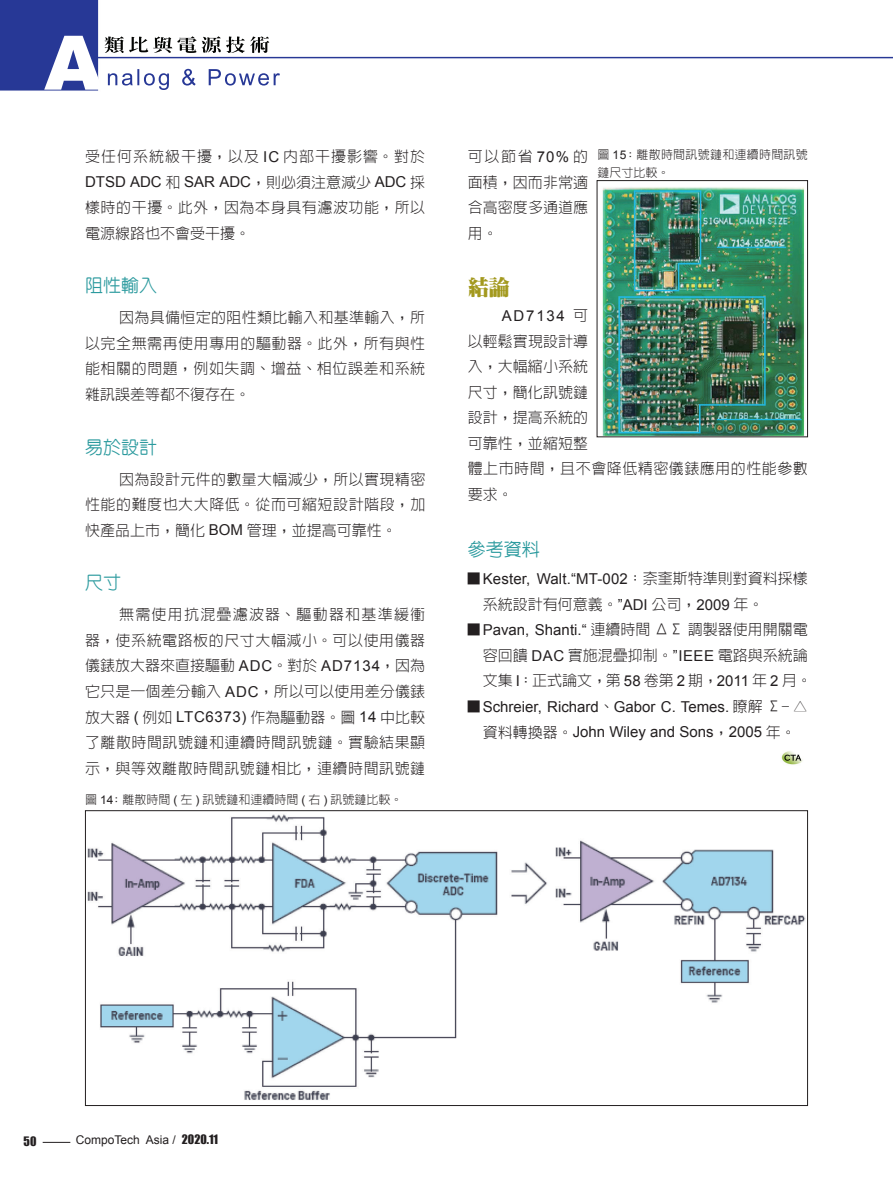
<style>
.page{position:relative;width:893px;height:1191px;background:#fff}
.page>*{position:absolute;margin:0;border:0;box-sizing:border-box;transform-origin:0 0}
._1級標題{font:900 21px "Inn Ming";color:#a3991e}
._2級標題{font:500 18px "Yen Round";color:#2b9a9e}
.說明文字{font:300 15px/25.5px "Lin Gothic";letter-spacing:.035em;color:#231f20;text-align:justify}
.說明文字-2{font:15px/25.8px "Arial";color:#231f20}
.說明文字-3{font:300 15px/25.7px "Lin Gothic";color:#231f20}
.說明文字-4{font:300 15px/25.5px "Lin Gothic";letter-spacing:.005em;color:#231f20}
.圖說{font:300 12px "Lin Gothic";color:#231f20}
.圖說-2{font:300 12px/18px "Lin Gothic";letter-spacing:.02em;color:#231f20}
.t1{font:12px "Arial";color:#231f20}
.t2{font:12px "Impact";color:#231f20}
.s1{font-family:"Arial";font-weight:400}
.s2{font-family:"Lin Gothic";font-weight:300;font-size:12px}
.s3{font-family:"Lin Gothic";font-weight:300}
.s4{font-size:12px}
.s5{font-family:"Impact"}
</style>
<div class="page">
<img style="left:0;top:0;width:893px;height:91px">
<img style="left:137px;top:69px;width:143px;height:19px">
<img style="left:105px;top:36px;width:116px;height:17px">
<img style="left:44px;top:36px;width:59px;height:54px">
<svg style="left:43px;top:1142px;width:27px;height:1px"></svg>
<img style="left:87px;top:814px;width:719px;height:286px">
<img style="left:598px;top:187px;width:210px;height:251px">
<div style="left:597px;top:180px;width:211px;height:257px;border:1px solid #231f20"></div>
<img style="left:781px;top:751px;width:22px;height:14px">
<img style="left:784px;top:754px;width:17px;height:6px">
<p class="說明文字" style="left:85px;top:144px;width:342px">受任何系統級干擾，以及 <span class="s1">IC</span> 內部干擾影響。對於<span class="s1">DTSD ADC</span> 和 <span class="s1">SAR ADC</span>，則必須注意減少 <span class="s1">ADC</span> 採樣時的干擾。此外，因為本身具有濾波功能，所以電源線路也不會受干擾。</p>
<p class="_2級標題" style="left:85px;top:276px;width:73px">阻性輸入</p>
<p class="說明文字" style="left:85px;top:305px;width:342px;text-indent:34px">因為具備恒定的阻性類比輸入和基準輸入，所以完全無需再使用專用的驅動器。此外，所有與性能相關的問題，例如失調、增益、相位誤差和系統雜訊誤差等都不復存在。</p>
<p class="_2級標題" style="left:85px;top:437px;width:73px">易於設計</p>
<p class="說明文字" style="left:85px;top:466px;width:342px;text-indent:34px">因為設計元件的數量大幅減少，所以實現精密性能的難度也大大降低。從而可縮短設計階段，加快產品上市，簡化 <span class="s1">BOM</span> 管理，並提高可靠性。</p>
<p class="_2級標題" style="left:85px;top:573px;width:37px">尺寸</p>
<p class="說明文字" style="left:85px;top:602px;width:342px;text-indent:34px">無需使用抗混疊濾波器、驅動器和基準緩衝器，使系統電路板的尺寸大幅減小。可以使用儀器儀錶放大器來直接驅動 <span class="s1">ADC</span>。對於 <span class="s1">AD7134</span>，因為它只是一個差分輸入 <span class="s1">ADC</span>，所以可以使用差分儀錶放大器 <span class="s1">(</span> 例如 <span class="s1">LTC6373)</span> 作為驅動器。圖 <span class="s1">14</span> 中比較了離散時間訊號鏈和連續時間訊號鏈。實驗結果顯示，與等效離散時間訊號鏈相比，連續時間訊號鏈</p>
<p class="圖說" style="left:85px;top:793px;width:319px">圖 <span class="s1">14</span>: 離散時間 <span class="s1">(</span> 左 <span class="s1">)</span> 訊號鏈和連續時間 <span class="s1">(</span> 右 <span class="s1">)</span> 訊號鏈比較。</p>
<p class="圖說-2" style="left:597px;top:146px;width:212px">圖 <span class="s1">15</span>: 離散時間訊號鏈和連續時間訊號鏈尺寸比較。</p>
<p class="說明文字" style="left:468px;top:144px;width:122px">可以節省 <span class="s1">70%</span> 的面積，因而非常適合高密度多通道應用。</p>
<p class="_1級標題" style="left:468px;top:276px;width:43px">結論</p>
<p class="說明文字-4" style="left:468px;top:302px;width:342px;text-indent:34px"><span class="s1">AD7134</span> 可<br>以輕鬆實現設計導<br>入，大幅縮小系統<br>尺寸，簡化訊號鏈<br>設計，提高系統的<br>可靠性，並縮短整<br>體上市時間，且不會降低精密儀錶應用的性能參數要求。</p>
<p class="_2級標題" style="left:468px;top:539px;width:73px">參考資料</p>
<p class="說明文字-2" style="left:483px;top:566px;width:327px;text-indent:-15px"><span class="s2">█</span> Kester, Walt.“MT-002<span class="s3">：奈奎斯特準則對資料採樣系統設計有何意義。</span>”ADI <span class="s3">公司，</span>2009 <span class="s3">年。</span></p>
<p class="說明文字-3" style="left:483px;top:616px;width:330px;text-indent:-15px"><span class="s4">█</span> <span class="s1">Pavan, Shanti.“</span> 連續時間 ΔΣ 調製器使用開關電容回饋 <span class="s1">DAC</span> 實施混疊抑制。<span class="s1">”IEEE</span> 電路與系統論文集 <span class="s1">I</span>：正式論文，第 <span class="s1">58</span> 卷第 <span class="s1">2</span> 期，<span class="s1">2011</span> 年 <span class="s1">2</span> 月。</p>
<p class="說明文字-2" style="left:468px;top:694px;width:342px;text-align:center"><span class="s2">█</span> Schreier, Richard<span class="s3">、</span>Gabor C. Temes. <span class="s3">瞭解 Σ- △資料轉換器。</span>John Wiley and Sons<span class="s3">，</span>2005 <span class="s3">年。</span></p>
<p class="t2" style="left:24px;top:1132px;width:14px">50</p>
<p class="t1" style="left:76px;top:1131px;width:144px">CompoTech Asia / <span class="s5">2020.11</span></p>
</div>
